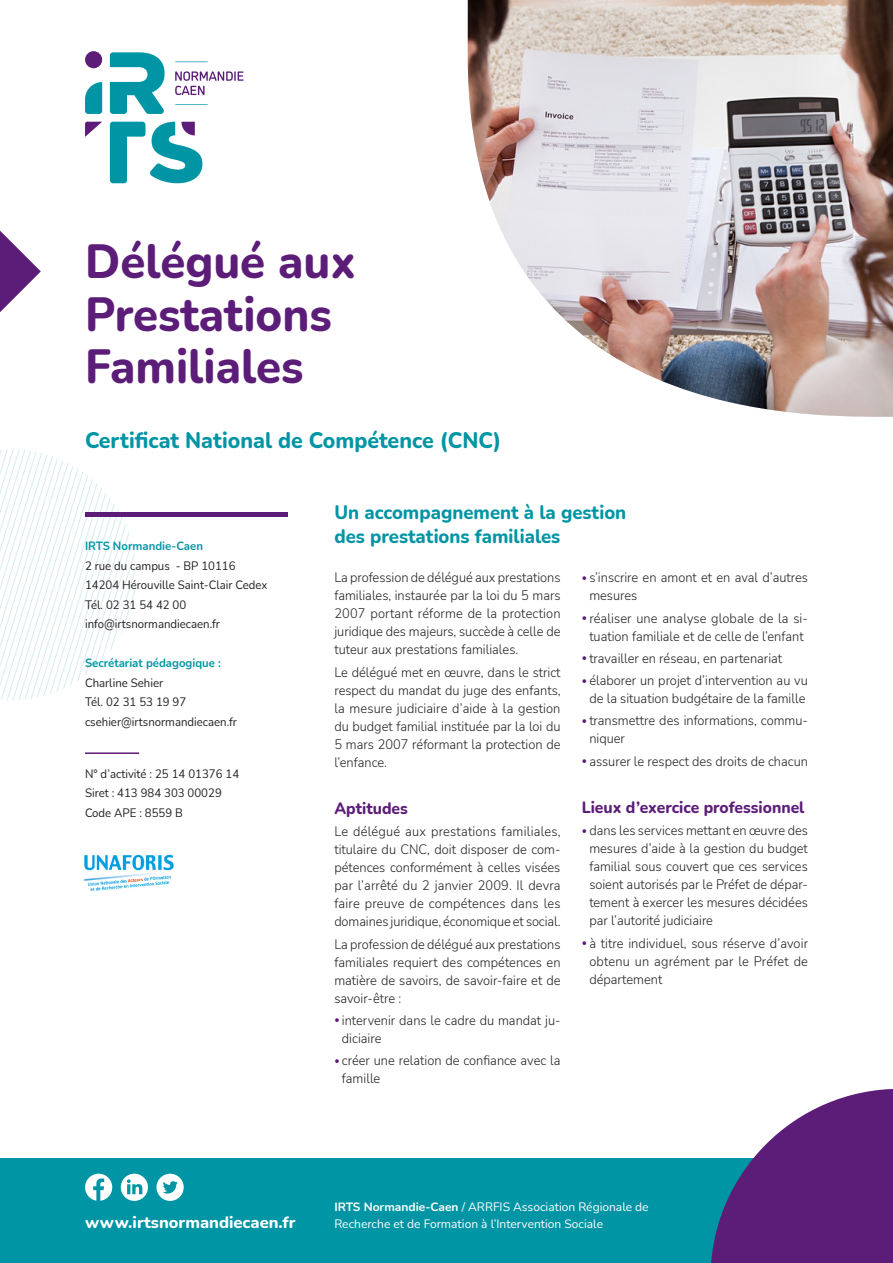
<style>
.page{position:relative;width:893px;height:1263px;background:#fff}
.page>*{position:absolute;margin:0;border:0;box-sizing:border-box;transform-origin:0 0}
.FORMATION{font:800 48px/52.5px "Nunito";color:#5c1d78;scale:.95 1}
.DIPLÖME{font:800 22.5px "Nunito";color:#0095a4;scale:.95 1}
.INTRO{font:800 19.5px/24px "Nunito";color:#0095a4;scale:.95 1}
.TXT_description{font:800 16.5px "Nunito";color:#5c1d78;scale:.95 1}
.t1{font:800 16.5px "Nunito";color:#fff}
.TXT_description-2{font:300 13.5px/18px "Nunito";color:#231f20;text-align:justify;scale:.95 1}
.TXT_INFOS{font:12px/19.5px "Nunito";color:#231f20;scale:.95 1}
.t2{font:12px "Nunito";color:#fff}
.s1{font-weight:700;color:#0095a4}
.s2{font-weight:700;font-size:10.5px;color:#5c1d78}
.s3{font-weight:700}
</style>
<div class="page">
<svg style="left:0;top:449px;width:136px;height:251px"></svg>
<svg style="left:85px;top:82px;width:17px;height:32px"></svg>
<div style="left:85px;top:51px;width:17px;height:17px;background:#5c1d78;border-radius:50%"></div>
<svg style="left:175px;top:71px;width:69px;height:24px"></svg>
<svg style="left:110px;top:122px;width:92px;height:61px"></svg>
<svg style="left:85px;top:122px;width:17px;height:15px"></svg>
<svg style="left:110px;top:52px;width:55px;height:62px"></svg>
<svg style="left:175px;top:61px;width:33px;height:1px"></svg>
<svg style="left:175px;top:104px;width:33px;height:1px"></svg>
<div style="left:0;top:1158px;width:893px;height:105px;background:#0095a4"></div>
<svg style="left:711px;top:1089px;width:182px;height:174px"></svg>
<svg style="left:0;top:231px;width:41px;height:81px"></svg>
<svg style="left:121px;top:1174px;width:27px;height:27px"></svg>
<svg style="left:156px;top:1174px;width:28px;height:27px"></svg>
<svg style="left:85px;top:1174px;width:27px;height:27px"></svg>
<hr style="left:85px;top:752px;width:54px;height:2px;background:#5c1d78">
<img style="left:468px;top:0;width:425px;height:417px">
<img style="left:84px;top:855px;width:90px;height:36px">
<hr style="left:85px;top:512px;width:203px;height:4px;background:#5c1d78">
<p class="FORMATION" style="left:85px;top:233px;width:287px">Délégué aux<br>Prestations<br>Familiales</p>
<p class="DIPLÖME" style="left:85px;top:425px;width:440px">Certificat National de Compétence (CNC)</p>
<p class="TXT_INFOS" style="left:85px;top:536px;width:194px"><span class="s1">IRTS Normandie-Caen<br></span>2 rue du campus - BP 10116<br>14204 Hérouville Saint-Clair Cedex<br>Tél. 02 31 54 42 00</p>
<p class="TXT_INFOS" style="left:85px;top:614px;width:144px">info@irtsnormandiecaen.fr</p>
<p class="TXT_INFOS" style="left:85px;top:653px;width:161px"><span class="s1">Secrétariat pédagogique :<br></span>Charline Sehier<br>Tél. 02 31 53 19 97 csehier@irtsnormandiecaen.fr</p>
<p class="TXT_INFOS" style="left:85px;top:763px;width:164px">N° d’activité : 25 14 01376 14<br>Siret : 413 984 303 00029<br>Code APE : 8559 B</p>
<p class="INTRO" style="left:334px;top:500px;width:309px">Un accompagnement à la gestion des prestations familiales</p>
<p class="TXT_description-2" style="left:334px;top:568px;width:240px">La profession de délégué aux prestations familiales, instaurée par la loi du 5 mars 2007 portant réforme de la protection juridique des majeurs, succède à celle de tuteur aux prestations familiales.</p>
<p class="TXT_description-2" style="left:334px;top:662px;width:240px">Le délégué met en œuvre, dans le strict respect du mandat du juge des enfants, la mesure judiciaire d’aide à la gestion du budget familial instituée par la loi du 5 mars 2007 réformant la protection de l’enfance.</p>
<p class="TXT_description" style="left:334px;top:797px;width:79px">Aptitudes</p>
<p class="TXT_description-2" style="left:334px;top:822px;width:240px">Le délégué aux prestations familiales, titulaire du CNC, doit disposer de com&shy;pétences conformément à celles visées par l’arrêté du 2 janvier 2009. Il devra faire preuve de compétences dans les domaines juridique, économique et social.</p>
<p class="TXT_description-2" style="left:334px;top:934px;width:240px">La profession de délégué aux prestations familiales requiert des compétences en matière de savoirs, de savoir-faire et de savoir-être :</p>
<p class="TXT_description-2" style="left:342px;top:1011px;width:232px;text-indent:-8px"><span class="s2">•</span> intervenir dans le cadre du mandat ju&shy;diciaire</p>
<p class="TXT_description-2" style="left:342px;top:1051px;width:232px;text-indent:-8px"><span class="s2">•</span> créer une relation de confiance avec la famille</p>
<p class="TXT_description-2" style="left:589px;top:568px;width:232px;text-indent:-8px"><span class="s2">•</span> s’inscrire en amont et en aval d’autres mesures</p>
<p class="TXT_description-2" style="left:582px;top:608px;width:240px;text-align:center"><span class="s2">•</span> réaliser une analyse globale de la si&shy;tuation familiale et de celle de l’enfant</p>
<p class="TXT_description-2" style="left:582px;top:649px;width:212px"><span class="s2">•</span> travailler en réseau, en partenariat</p>
<p class="TXT_description-2" style="left:582px;top:671px;width:240px;text-align:center"><span class="s2">•</span> élaborer un projet d’intervention au vu de la situation budgétaire de la famille</p>
<p class="TXT_description-2" style="left:589px;top:711px;width:232px;text-indent:-8px"><span class="s2">•</span> transmettre des informations, commu&shy;niquer</p>
<p class="TXT_description-2" style="left:582px;top:751px;width:240px"><span class="s2">•</span> assurer le respect des droits de chacun</p>
<p class="TXT_description" style="left:582px;top:796px;width:236px">Lieux d’exercice professionnel</p>
<p class="TXT_description-2" style="left:589px;top:821px;width:232px;text-indent:-8px"><span class="s2">•</span> dans les services mettant en œuvre des mesures d’aide à la gestion du budget familial sous couvert que ces services soient autorisés par le Préfet de dépar&shy;tement à exercer les mesures décidées par l’autorité judiciaire</p>
<p class="TXT_description-2" style="left:589px;top:933px;width:232px;text-indent:-8px"><span class="s2">•</span> à titre individuel, sous réserve d’avoir obtenu un agrément par le Préfet de département</p>
<p class="t2" style="left:334px;top:1199px;width:316px"><span class="s3">IRTS Normandie-Caen</span> / ARRFIS Association Régionale de</p>
<p class="t1" style="left:85px;top:1210px;width:212px">www.irtsnormandiecaen.fr</p>
<p class="t2" style="left:334px;top:1215px;width:270px">Recherche et de Formation à l’Intervention Sociale</p>
</div>
